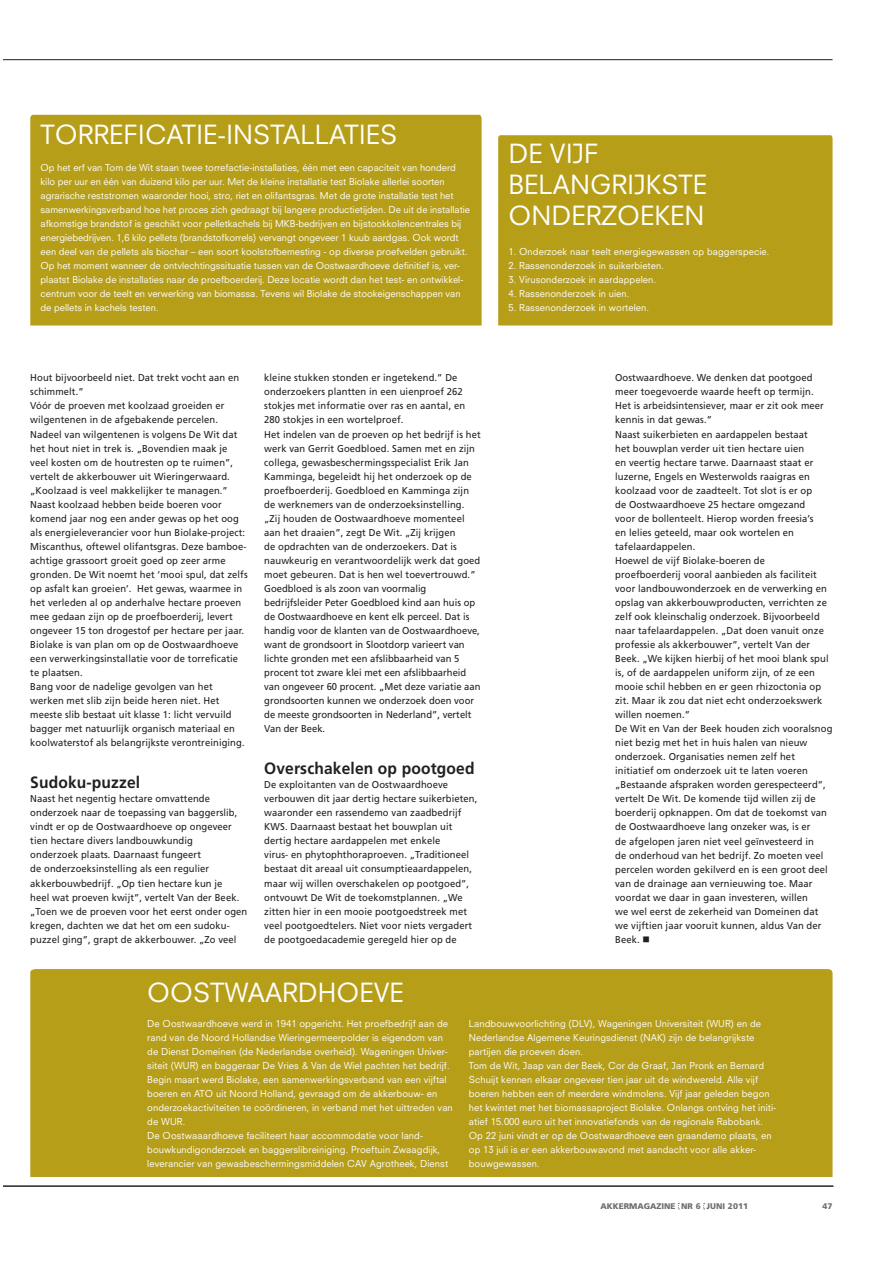
<style>
.page{position:relative;width:893px;height:1263px;background:#fff}
.page>*{position:absolute;margin:0;border:0;box-sizing:border-box;transform-origin:0 0}
.t1{font:25.65px/30.9px "Neuzeit SLT Std";color:#fff}
.t2{font:700 16.35px "Frutiger LT Std";letter-spacing:.01em;color:#231f20;scale:.95 1}
.t3{font:9.9px/14.1px "Frutiger LT Std";letter-spacing:.01em;color:#231f20;scale:.95 1}
.t4{font:9.3px/14.1px "Neuzeit SLT Std";letter-spacing:.01em;color:#fff}
.t5{font:900 8.25px "Frutiger LT Std";color:#6d6e70}
</style>
<div class="page">
<hr style="left:4px;top:59px;width:828px;height:1px;background:#231f20">
<svg style="left:703px;top:1203px;width:2px;height:7px"></svg>
<hr style="left:4px;top:1186px;width:829px;height:1px;background:#231f20">
<div style="left:30px;top:969px;width:802px;height:208px;background:#b69e19"></div>
<div style="left:498px;top:135px;width:334px;height:191px;background:#b69e19"></div>
<div style="left:30px;top:115px;width:452px;height:211px;background:#b69e19"></div>
<h1 class="t1" style="left:41px;top:120px;width:358px">TORREFICATIE-INSTALLATIES</h1>
<p class="t4" style="left:41px;top:161px;width:431px">Op het erf van Tom de Wit staan twee torrefactie-installaties, één met een capaciteit van honderd kilo per uur en één van duizend kilo per uur. Met de kleine installatie test Biolake allerlei soorten agrarische reststromen waaronder hooi, stro, riet en olifantsgras. Met de grote installatie test het samenwerkingsverband hoe het proces zich gedraagt bij langere productietijden. De uit de installatie afkomstige brandstof is geschikt voor pelletkachels bij MKB-bedrijven en bijstookkolencentrales bij energiebedrijven. 1,6 kilo pellets (brandstofkorrels) vervangt ongeveer 1 kuub aardgas. Ook wordt een deel van de pellets als biochar – een soort koolstofbemesting - op diverse proefvelden gebruikt.<br>Op het moment wanneer de ontvlechtingssituatie tussen van de Oostwaardhoeve definitief is, ver&shy;plaatst Biolake de installaties naar de proefboerderij. Deze locatie wordt dan het test- en ontwikkel&shy;centrum voor de teelt en verwerking van biomassa. Tevens wil Biolake de stookeigenschappen van de pellets in kachels testen.</p>
<p class="t3" style="left:30px;top:371px;width:230px">Hout bijvoorbeeld niet. Dat trekt vocht aan en schimmelt.”<br>Vóór de proeven met koolzaad groeiden er wilgentenen in de afgebakende percelen.<br>Nadeel van wilgentenen is volgens De Wit dat het hout niet in trek is. „Bovendien maak je veel kosten om de houtresten op te ruimen”, vertelt de akkerbouwer uit Wieringerwaard. „Koolzaad is veel makkelijker te managen.” Naast koolzaad hebben beide boeren voor komend jaar nog een ander gewas op het oog als energieleverancier voor hun Biolake-project:<br>Miscanthus, oftewel olifantsgras. Deze bamboe&shy;achtige grassoort groeit goed op zeer arme gronden. De Wit noemt het ‘mooi spul, dat zelfs op asfalt kan groeien’. Het gewas, waarmee in het verleden al op anderhalve hectare proeven mee gedaan zijn op de proefboerderij, levert ongeveer 15 ton drogestof per hectare per jaar.<br>Biolake is van plan om op de Oostwaardhoeve een verwerkingsinstallatie voor de torreficatie te plaatsen.<br>Bang voor de nadelige gevolgen van het werken met slib zijn beide heren niet. Het meeste slib bestaat uit klasse 1: licht vervuild bagger met natuurlijk organisch materiaal en koolwaterstof als belangrijkste verontreiniging.</p>
<h2 class="t2" style="left:30px;top:776px;width:117px">Sudoku-puzzel</h2>
<p class="t3" style="left:30px;top:792px;width:230px">Naast het negentig hectare omvattende onderzoek naar de toepassing van baggerslib, vindt er op de Oostwaardhoeve op ongeveer tien hectare divers landbouwkundig<br>onderzoek plaats. Daarnaast fungeert<br>de onderzoeksinstelling als een regulier akkerbouwbedrijf. „Op tien hectare kun je<br>heel wat proeven kwijt”, vertelt Van der Beek. „Toen we de proeven voor het eerst onder ogen kregen, dachten we dat het om een sudoku&shy;puzzel ging”, grapt de akkerbouwer. „Zo veel</p>
<p class="t3" style="left:264px;top:371px;width:229px">kleine stukken stonden er ingetekend.” De onderzoekers plantten in een uienproef 262 stokjes met informatie over ras en aantal, en 280 stokjes in een wortelproef.<br>Het indelen van de proeven op het bedrijf is het werk van Gerrit Goedbloed. Samen met en zijn collega, gewasbeschermingsspecialist Erik Jan Kamminga, begeleidt hij het onderzoek op de proefboerderij. Goedbloed en Kamminga zijn de werknemers van de onderzoeksinstelling. „Zij houden de Oostwaardhoeve momenteel aan het draaien”, zegt De Wit. „Zij krijgen<br>de opdrachten van de onderzoekers. Dat is nauwkeurig en verantwoordelijk werk dat goed moet gebeuren. Dat is hen wel toevertrouwd.” Goedbloed is als zoon van voormalig bedrijfsleider Peter Goedbloed kind aan huis op de Oostwaardhoeve en kent elk perceel. Dat is handig voor de klanten van de Oostwaardhoeve, want de grondsoort in Slootdorp varieert van lichte gronden met een afslibbaarheid van 5 procent tot zware klei met een afslibbaarheid van ongeveer 60 procent. „Met deze variatie aan grondsoorten kunnen we onderzoek doen voor de meeste grondsoorten in Nederland”, vertelt Van der Beek.</p>
<h2 class="t2" style="left:264px;top:762px;width:223px">Overschakelen op pootgoed</h2>
<p class="t3" style="left:264px;top:778px;width:226px">De exploitanten van de Oostwaardhoeve verbouwen dit jaar dertig hectare suikerbieten, waaronder een rassendemo van zaadbedrijf KWS. Daarnaast bestaat het bouwplan uit dertig hectare aardappelen met enkele<br>virus- en phytophthoraproeven. „Traditioneel bestaat dit areaal uit consumptieaardappelen, maar wij willen overschakelen op pootgoed”, ontvouwt De Wit de toekomstplannen. „We zitten hier in een mooie pootgoedstreek met veel pootgoedtelers. Niet voor niets vergadert de pootgoedacademie geregeld hier op de</p>
<h1 class="t1" style="left:147px;top:979px;width:258px">OOSTWAARDHOEVE</h1>
<h1 class="t1" style="left:508px;top:140px;width:200px">DE VIJF<br>BELANGRIJKSTE<br>ONDERZOEKEN</h1>
<p class="t4" style="left:508px;top:245px;width:262px">1. Onderzoek naar teelt energiegewassen op baggerspecie.</p>
<p class="t4" style="left:508px;top:259px;width:157px">2. Rassenonderzoek in suikerbieten.</p>
<p class="t4" style="left:508px;top:273px;width:149px">3. Virusonderzoek in aardappelen.</p>
<p class="t4" style="left:508px;top:287px;width:122px">4. Rassenonderzoek in uien.</p>
<p class="t4" style="left:508px;top:301px;width:142px">5. Rassenonderzoek in wortelen.</p>
<p class="t3" style="left:615px;top:371px;width:230px">Oostwaardhoeve. We denken dat pootgoed meer toegevoerde waarde heeft op termijn.<br>Het is arbeidsintensiever, maar er zit ook meer kennis in dat gewas.”<br>Naast suikerbieten en aardappelen bestaat<br>het bouwplan verder uit tien hectare uien<br>en veertig hectare tarwe. Daarnaast staat er luzerne, Engels en Westerwolds raaigras en koolzaad voor de zaadteelt. Tot slot is er op<br>de Oostwaardhoeve 25 hectare omgezand<br>voor de bollenteelt. Hierop worden freesia’s<br>en lelies geteeld, maar ook wortelen en tafelaardappelen.<br>Hoewel de vijf Biolake-boeren de proefboerderij vooral aanbieden als faciliteit voor landbouwonderzoek en de verwerking en opslag van akkerbouwproducten, verrichten ze zelf ook kleinschalig onderzoek. Bijvoorbeeld naar tafelaardappelen. „Dat doen vanuit onze professie als akkerbouwer”, vertelt Van der Beek. „We kijken hierbij of het mooi blank spul is, of de aardappelen uniform zijn, of ze een mooie schil hebben en er geen rhizoctonia op zit. Maar ik zou dat niet echt onderzoekswerk willen noemen.”<br>De Wit en Van der Beek houden zich vooralsnog niet bezig met het in huis halen van nieuw onderzoek. Organisaties nemen zelf het initiatief om onderzoek uit te laten voeren „Bestaande afspraken worden gerespecteerd”, vertelt De Wit. De komende tijd willen zij de boerderij opknappen. Om dat de toekomst van de Oostwaardhoeve lang onzeker was, is er<br>de afgelopen jaren niet veel geïnvesteerd in<br>de onderhoud van het bedrijf. Zo moeten veel percelen worden gekilverd en is een groot deel van de drainage aan vernieuwing toe. Maar voordat we daar in gaan investeren, willen<br>we wel eerst de zekerheid van Domeinen dat we vijftien jaar vooruit kunnen, aldus Van der Beek. ■</p>
<p class="t4" style="left:147px;top:1017px;width:307px">De Oostwaardhoeve werd in 1941 opgericht. Het proefbedrijf aan de rand van de Noord Hollandse Wieringermeerpolder is eigendom van de Dienst Domeinen (de Nederlandse overheid). Wageningen Univer&shy;siteit (WUR) en baggeraar De Vries &amp; Van de Wiel pachten het bedrijf.<br>Begin maart werd Biolake, een samenwerkingsverband van een vijftal boeren en ATO uit Noord Holland, gevraagd om de akkerbouw- en onderzoekactiviteiten te coördineren, in verband met het uittreden van de WUR.<br>De Oostwaaardhoeve faciliteert haar accommodatie voor land&shy;bouwkundigonderzoek en baggerslibreiniging. Proeftuin Zwaagdijk, leverancier van gewasbeschermingsmiddelen CAV Agrotheek, Dienst</p>
<p class="t4" style="left:469px;top:1017px;width:309px">Landbouwvoorlichting (DLV), Wageningen Universiteit (WUR) en de Nederlandse Algemene Keuringsdienst (NAK) zijn de belangrijkste partijen die proeven doen.<br>Tom de Wit, Jaap van der Beek, Cor de Graaf, Jan Pronk en Bernard Schuijt kennen elkaar ongeveer tien jaar uit de windwereld. Alle vijf boeren hebben een of meerdere windmolens. Vijf jaar geleden begon het kwintet met het biomassaproject Biolake. Onlangs ontving het initi&shy;atief 15.000 euro uit het innovatiefonds van de regionale Rabobank.<br>Op 22 juni vindt er op de Oostwaardhoeve een graandemo plaats, en op 13 juli is er een akkerbouwavond met aandacht voor alle akker&shy;bouwgewassen.</p>
<p class="t5" style="left:600px;top:1203px;width:149px">AKKERMAGAZINE NR 6 JUNI 2011</p>
<p class="t5" style="left:822px;top:1203px;width:12px">47</p>
</div>
